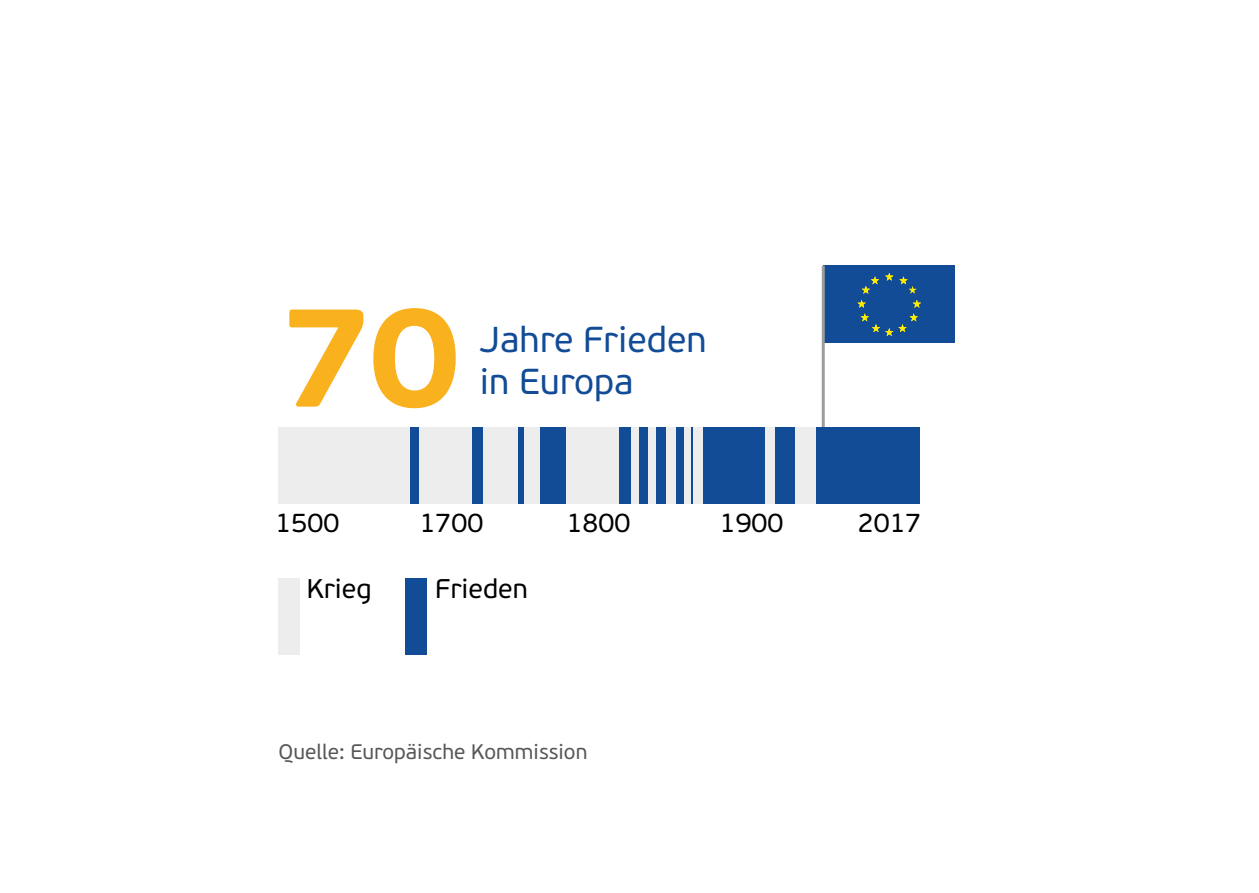
<style>
.page{position:relative;width:1259px;height:893px;background:#fff}
.page>*{position:absolute;margin:0;border:0;box-sizing:border-box;transform-origin:0 0}
.t1{font:700 144px "PF Beau Sans Pro";color:#f9b11e}
.t2{font:36px/42px "PF Beau Sans Pro";color:#124b96}
.t3{font:27px "PF Beau Sans Pro";color:#000}
.t4{font:21px "PF Beau Sans Pro";color:#575756}
</style>
<div class="page">
<div style="left:823px;top:266px;width:131px;height:77px;background:#124b96"></div>
<svg style="left:885px;top:273px;width:8px;height:8px"></svg>
<svg style="left:899px;top:276px;width:17px;height:18px"></svg>
<svg style="left:861px;top:276px;width:18px;height:18px"></svg>
<svg style="left:857px;top:300px;width:64px;height:36px"></svg>
<hr style="left:821px;top:266px;width:3px;height:183px;background:#9d9d9c">
<div style="left:279px;top:428px;width:641px;height:76px;background:#124b96"></div>
<div style="left:419px;top:428px;width:52px;height:76px;background:#ededed"></div>
<div style="left:483px;top:428px;width:35px;height:76px;background:#ededed"></div>
<div style="left:524px;top:428px;width:16px;height:76px;background:#ededed"></div>
<div style="left:566px;top:428px;width:52px;height:76px;background:#ededed"></div>
<div style="left:631px;top:428px;width:7px;height:76px;background:#ededed"></div>
<div style="left:648px;top:428px;width:8px;height:76px;background:#ededed"></div>
<div style="left:665px;top:428px;width:10px;height:76px;background:#ededed"></div>
<div style="left:684px;top:428px;width:6px;height:76px;background:#ededed"></div>
<div style="left:693px;top:428px;width:10px;height:76px;background:#ededed"></div>
<div style="left:765px;top:428px;width:9px;height:76px;background:#ededed"></div>
<div style="left:795px;top:428px;width:20px;height:76px;background:#ededed"></div>
<div style="left:279px;top:428px;width:131px;height:76px;background:#ededed"></div>
<div style="left:279px;top:578px;width:21px;height:76px;background:#ededed"></div>
<div style="left:405px;top:578px;width:21px;height:76px;background:#124b96"></div>
<h1 class="t1" style="left:281px;top:267px;width:182px">70</h1>
<h2 class="t2" style="left:480px;top:320px;width:228px">Jahre Frieden in Europa</h2>
<p class="t3" style="left:276px;top:507px;width:65px">1500</p>
<p class="t3" style="left:420px;top:507px;width:65px">1700</p>
<p class="t3" style="left:567px;top:507px;width:65px">1800</p>
<p class="t3" style="left:720px;top:507px;width:65px">1900</p>
<p class="t3" style="left:858px;top:507px;width:65px">2017</p>
<p class="t3" style="left:307px;top:573px;width:66px">Krieg</p>
<p class="t3" style="left:435px;top:573px;width:94px">Frieden</p>
<p class="t4" style="left:279px;top:740px;width:310px">Quelle: Europäische Kommission</p>
</div>
